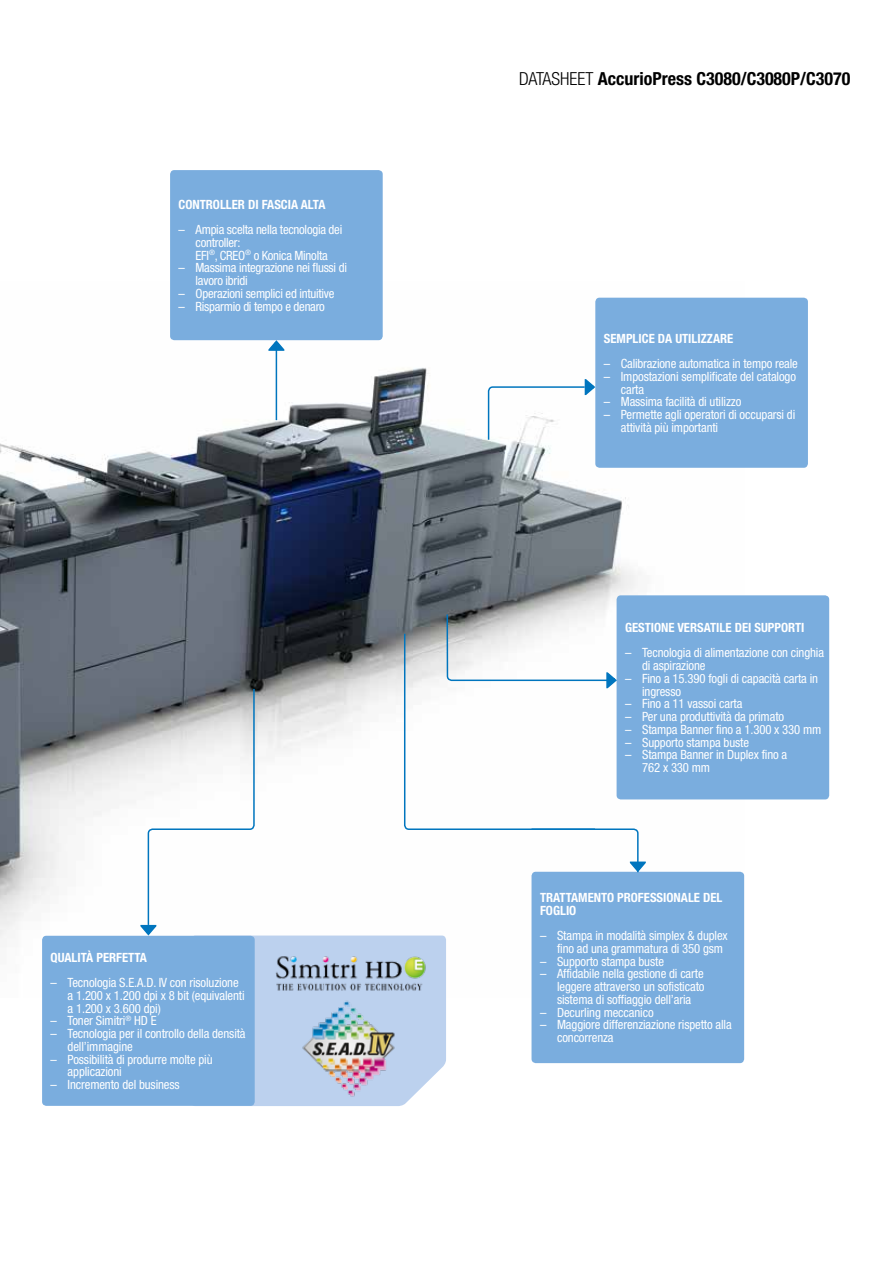
<style>
.page{position:relative;width:893px;height:1263px;background:#fff}
.page>*{position:absolute;margin:0;border:0;box-sizing:border-box;transform-origin:0 0}
.t1{font:700 condensed 18px "Helvetica Neue LTW1 G";color:#000}
.t2{font:condensed 12.75px/12.8px "Helvetica Neue LTW1 G";letter-spacing:-.01em;color:#fff}
.t3{font:700 condensed 12.75px/12.8px "Helvetica Neue LTW1 G";color:#fff}
.s1{font-weight:300}
</style>
<div class="page">
<img style="left:0;top:297px;width:744px;height:642px">
<div style="left:170px;top:170px;width:213px;height:170px;background:#7aadde;border-radius:4px"></div>
<div style="left:595px;top:298px;width:213px;height:170px;background:#7aadde;border-radius:4px"></div>
<div style="left:42px;top:936px;width:213px;height:170px;background:#7aadde;border-radius:4px"></div>
<div style="left:617px;top:595px;width:212px;height:204px;background:#7aadde;border-radius:4px"></div>
<div style="left:531px;top:872px;width:213px;height:191px;background:#7aadde;border-radius:4px"></div>
<svg style="left:487px;top:378px;width:109px;height:63px"></svg>
<hr style="left:276px;top:348px;width:1px;height:72px;background:#0075be">
<svg style="left:268px;top:340px;width:17px;height:12px"></svg>
<svg style="left:446px;top:613px;width:168px;height:19px"></svg>
<svg style="left:140px;top:632px;width:507px;height:474px"></svg>
<img style="left:296px;top:996px;width:105px;height:104px">
<img style="left:271px;top:952px;width:160px;height:43px">
<p class="t3" style="left:179px;top:198px;width:148px">CONTROLLER DI FASCIA ALTA</p>
<p class="t2" style="left:196px;top:223px;width:148px;text-indent:-17px">– Ampia scelta nella tecnologia dei controller:<br>EFI<sup>®</sup>, CREO<sup>®</sup> o Konica Minolta</p>
<p class="t2" style="left:196px;top:262px;width:153px;text-indent:-17px">– Massima integrazione nei flussi di lavoro ibridi</p>
<p class="t2" style="left:179px;top:287px;width:157px">– Operazioni semplici ed intuitive</p>
<p class="t2" style="left:179px;top:300px;width:148px">– Risparmio di tempo e denaro</p>
<p class="t3" style="left:51px;top:951px;width:98px">QUALITÀ PERFETTA</p>
<p class="t2" style="left:68px;top:976px;width:178px;text-indent:-17px">– Tecnologia S.E.A.D. IV con risoluzione a 1.200 x 1.200 dpi x 8 bit (equivalenti a 1.200 x 3.600 dpi)</p>
<p class="t2" style="left:51px;top:1014px;width:108px">– Toner Simitri<sup>®</sup> HD E</p>
<p class="t2" style="left:68px;top:1027px;width:180px;text-indent:-17px">– Tecnologia per il controllo della densità dell’immagine</p>
<p class="t2" style="left:68px;top:1053px;width:147px;text-indent:-17px">– Possibilità di produrre molte più applicazioni</p>
<p class="t2" style="left:51px;top:1078px;width:131px">– Incremento del business</p>
<h1 class="t1" style="left:519px;top:68px;width:333px"><span class="s1">DATASHEET</span> AccurioPress C3080/C3080P/C3070</h1>
<p class="t3" style="left:604px;top:332px;width:131px">SEMPLICE DA UTILIZZARE</p>
<p class="t2" style="left:604px;top:357px;width:195px">– Calibrazione automatica in tempo reale</p>
<p class="t2" style="left:621px;top:370px;width:177px;text-indent:-17px">– Impostazioni semplificate del catalogo carta</p>
<p class="t2" style="left:604px;top:396px;width:139px">– Massima facilità di utilizzo</p>
<p class="t2" style="left:621px;top:408px;width:176px;text-indent:-17px">– Permette agli operatori di occuparsi di attività più importanti</p>
<p class="t3" style="left:625px;top:621px;width:181px">GESTIONE VERSATILE DEI SUPPORTI</p>
<p class="t2" style="left:642px;top:646px;width:183px;text-indent:-17px">– Tecnologia di alimentazione con cinghia di aspirazione</p>
<p class="t2" style="left:642px;top:672px;width:178px;text-indent:-17px">– Fino a 15.390 fogli di capacità carta in ingresso</p>
<p class="t2" style="left:625px;top:697px;width:119px">– Fino a 11 vassoi carta</p>
<p class="t2" style="left:625px;top:710px;width:161px">– Per una produttività da primato</p>
<p class="t2" style="left:625px;top:723px;width:198px">– Stampa Banner fino a 1.300 x 330 mm</p>
<p class="t2" style="left:625px;top:736px;width:125px">– Supporto stampa buste</p>
<p class="t2" style="left:642px;top:748px;width:147px;text-indent:-17px">– Stampa Banner in Duplex fino a<br>762 x 330 mm</p>
<p class="t3" style="left:540px;top:891px;width:184px">TRATTAMENTO PROFESSIONALE DEL<br>FOGLIO</p>
<p class="t2" style="left:557px;top:929px;width:172px;text-indent:-17px">– Stampa in modalità simplex &amp; duplex fino ad una grammatura di 350 gsm</p>
<p class="t2" style="left:540px;top:955px;width:125px">– Supporto stampa buste</p>
<p class="t2" style="left:557px;top:967px;width:149px;text-align:justify;text-indent:-17px">– Affidabile nella gestione di carte leggere attraverso un sofisticato sistema di soffiaggio dell’aria</p>
<p class="t2" style="left:540px;top:1006px;width:115px">– Decurling meccanico</p>
<p class="t2" style="left:557px;top:1018px;width:176px;text-indent:-17px">– Maggiore differenziazione rispetto alla concorrenza</p>
</div>
